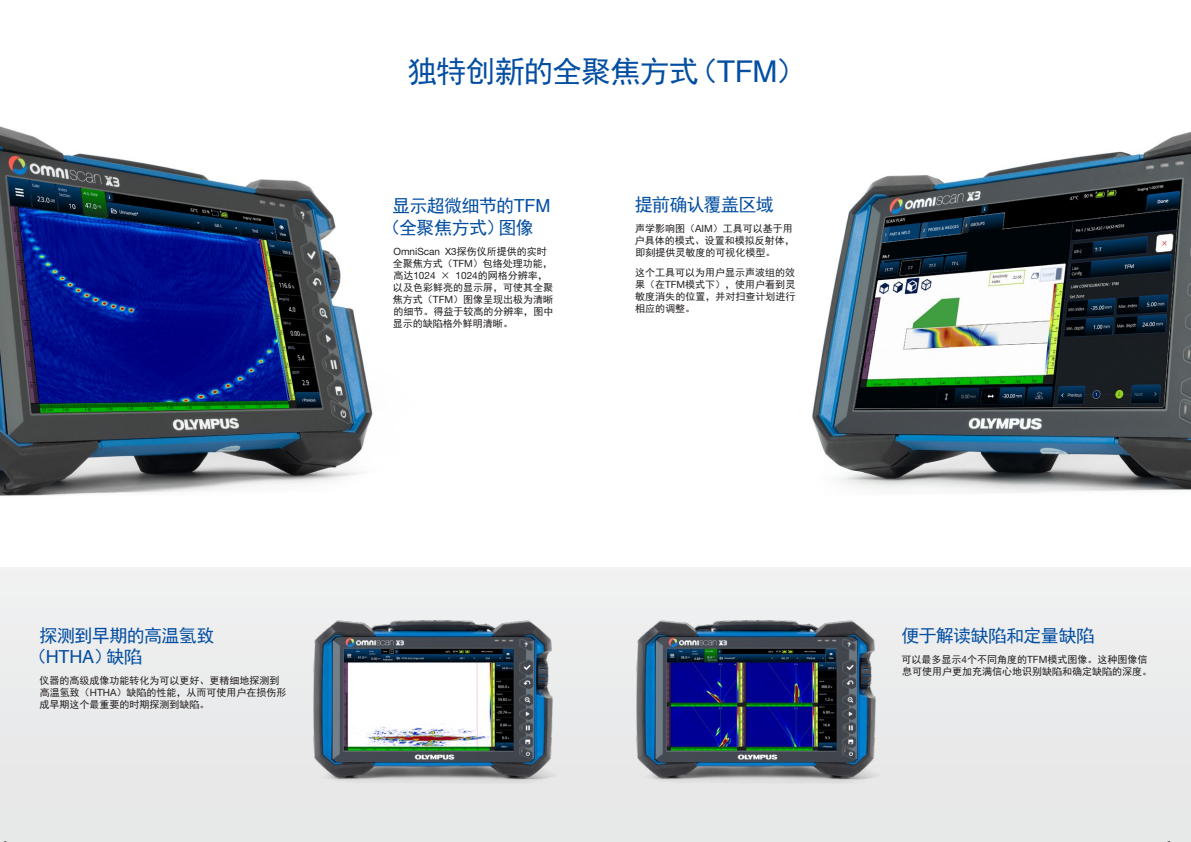
<style>
.page{position:relative;width:1191px;height:842px;background:#fff}
.page>*{position:absolute;margin:0;border:0;box-sizing:border-box;transform-origin:0 0}
.Title_1{font:30px "Sim Hei";letter-spacing:-.04em;color:#034ea2}
.Title_1B{font:18px/21.6px "Sim Hei";letter-spacing:-.03em;color:#034ea2}
.Text{font:10px/12px "Sim Hei";color:#231f20}
.s1{font-family:"Helvetica"}
.s2{font-family:"Helvetica Neue LTW1 G"}
</style>
<div class="page">
<div style="left:0;top:567px;width:1191px;height:275px;background:#eaebec"></div>
<img style="left:313px;top:620px;width:241px;height:163px">
<img style="left:636px;top:620px;width:241px;height:163px">
<img style="left:812px;top:131px;width:379px;height:362px">
<img style="left:0;top:126px;width:373px;height:370px">
<p class="Title_1" style="left:407px;top:56px;width:399px">独特创新的全聚焦方式（<span class="s1">TFM</span>）</p>
<p class="Title_1B" style="left:382px;top:195px;width:169px;text-indent:10px">显示超微细节的<span class="s1">TFM</span>（全聚焦方式）图像</p>
<p class="Text" style="left:393px;top:245px;width:162px"><span class="s2">OmniScan X3</span>探伤仪所提供的实时全聚焦方式（<span class="s2">TFM</span>）包络处理功能，高达<span class="s2">1024</span> × <span class="s2">1024</span>的网格分辨率，以及色彩鲜亮的显示屏，可使其全聚焦方式（<span class="s2">TFM</span>）图像呈现出极为清晰的细节。得益于较高的分辨率，图中显示的缺陷格外鲜明清晰。</p>
<p class="Title_1B" style="left:635px;top:194px;width:141px">提前确认覆盖区域</p>
<p class="Text" style="left:634px;top:222px;width:161px">声学影响图（<span class="s2">AIM</span>）工具可以基于用户具体的模式、设置和模拟反射体，即刻提供灵敏度的可视化模型。</p>
<p class="Text" style="left:635px;top:267px;width:162px;text-align:justify">这个工具可以为用户显示声波组的效果（在<span class="s2">TFM</span>模式下），使用户看到灵敏度消失的位置，并对扫查计划进行相应的调整。</p>
<p class="Title_1B" style="left:29px;top:625px;width:187px;text-indent:11px">探测到早期的高温氢致（<span class="s1">HTHA</span>）缺陷</p>
<p class="Text" style="left:39px;top:675px;width:249px">仪器的高级成像功能转化为可以更好、更精细地探测到高温氢致（<span class="s2">HTHA</span>）缺陷的性能，从而可使用户在损伤形成早期这个最重要的时期探测到缺陷。</p>
<p class="Title_1B" style="left:901px;top:625px;width:194px">便于解读缺陷和定量缺陷</p>
<p class="Text" style="left:901px;top:653px;width:252px">可以最多显示<span class="s2">4</span>个不同角度的<span class="s2">TFM</span>模式图像。这种图像信息可使用户更加充满信心地识别缺陷和确定缺陷的深度。</p>
</div>
